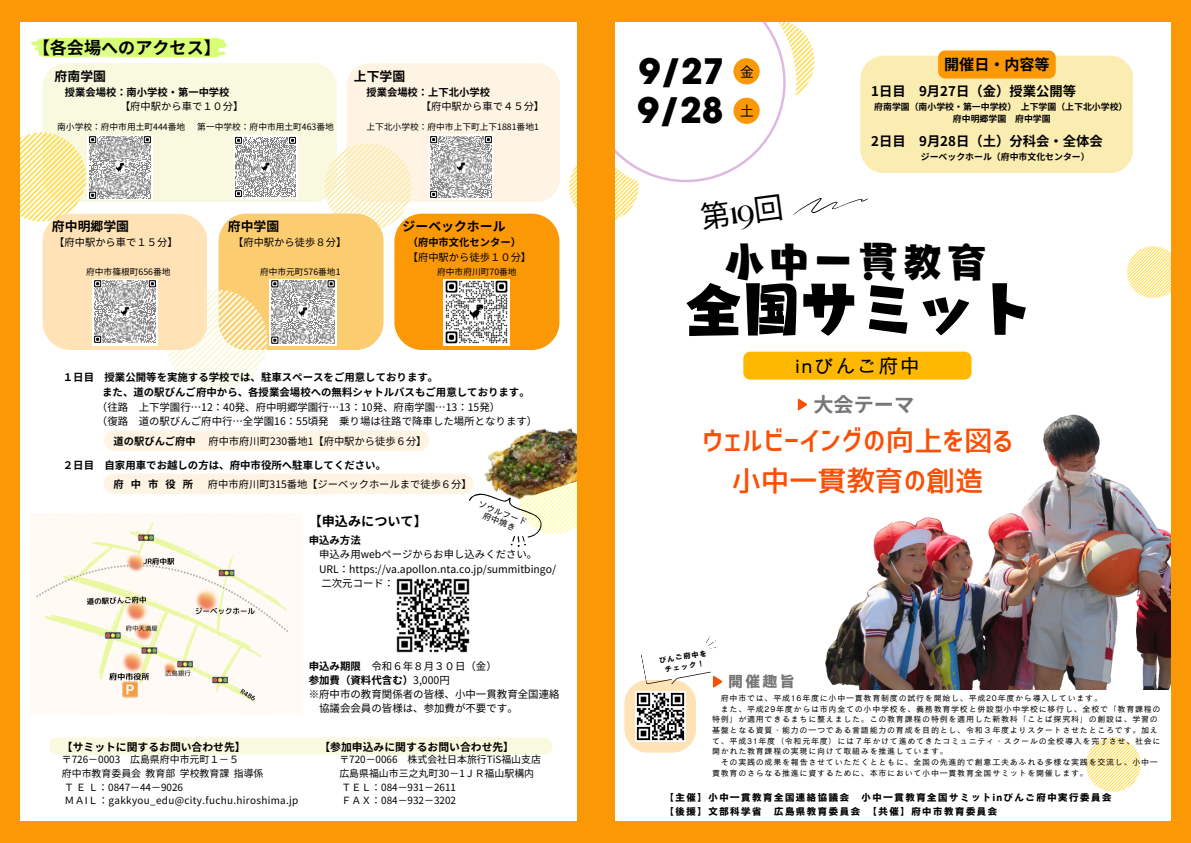
<style>
.page{position:relative;width:1191px;height:843px;background:#fff}
.page>*{position:absolute;margin:0;border:0;box-sizing:border-box;transform-origin:0 0}
.t1{font:64.4px "Canva Joyful JP";color:#000}
.t2{font:44.7px "Canva Joyful JP";letter-spacing:.095em;color:#000}
.t3{font:700 35.1px "ITC Avant Garde Pro";color:#000}
.t4{font:29.6px "Noto Sans CJ Ksc";color:#000}
.t5{font:28.5px/39.8px "Corporate Logo Medium";color:#fa4f06;text-align:center}
.t6{font:700 20.1px "Noto Sans JP";color:#777}
.t7{font:20px "Canva Cezanne Pro N M";letter-spacing:.075em;color:#000}
.t8{font:700 17.1px "Noto Sans JP";color:#000}
.t9{font:15.8px "Canva Cezanne Pro N B";color:#777}
.t10{font:700 15.1px "Noto Sans JP";color:#000}
.t11{font:13.7px "Noto Sans CJ Ksc";color:#000}
.t12{font:700 13.3px "Noto Sans JP";color:#000}
.t13{font:700 13.1px "Noto Sans JP";color:#000}
.t14{font:700 12.9px "Noto Sans JP";color:#000}
.t15{font:700 10.8px "Noto Sans JP";color:#000}
.t16{font:10.4px "Noto Sans JP";color:#000}
.t17{font:700 10.4px "Noto Sans JP";color:#000}
.t18{font:10.3px "Noto Sans JP";color:#000}
.t19{font:700 10.3px "Noto Sans JP";color:#000}
.t20{font:10px "Canva Cezanne Pro N B";letter-spacing:.095em;color:#000}
.t21{font:9.9px "Noto Sans JP";color:#000}
.t22{font:9.9px "Noto Sans JP";letter-spacing:.035em;color:#000}
.t23{font:700 8.9px "Noto Sans JP";color:#000}
.t24{font:8.7px "Noto Sans JP";color:#000}
.t25{font:8.7px "Canva Cezanne Pro N M";color:#000}
.t26{font:8px/10.7px "Canva Cezanne Pro N M";letter-spacing:.095em;color:#000}
.t27{font:7.5px "Canva Cezanne Pro N B";color:#000}
.s1{font-weight:700}
.s2{font-weight:400}
.s3{font-family:"Aprila"}
</style>
<div class="page">
<svg style="left:1127px;top:246px;width:43px;height:52px"></svg>
<svg style="left:1086px;top:737px;width:54px;height:54px"></svg>
<img style="left:488px;top:428px;width:89px;height:35px">
<svg style="left:569px;top:21px;width:299px;height:200px"></svg>
<div style="left:743px;top:351px;width:74px;height:28px;background:#ffb800"></div>
<svg style="left:797px;top:398px;width:9px;height:12px"></svg>
<div style="left:624px;top:679px;width:72px;height:73px;background:#ffe2b6;border-radius:24px"></div>
<svg style="left:640px;top:636px;width:81px;height:52px"></svg>
<img style="left:635px;top:691px;width:50px;height:50px">
<div style="left:860px;top:56px;width:273px;height:117px;background:#fbecb1;border-radius:24px"></div>
<div style="left:938px;top:50px;width:117px;height:28px;background:#fa9806"></div>
<div style="left:0;top:821px;width:1190px;height:21px;background:#fa9806"></div>
<svg style="left:30px;top:36px;width:197px;height:22px;background:#deff8f"></svg>
<div style="left:43px;top:63px;width:293px;height:139px;background:#f8f9de;border-radius:24px"></div>
<img style="left:88px;top:135px;width:64px;height:65px">
<img style="left:234px;top:135px;width:63px;height:64px">
<div style="left:346px;top:63px;width:214px;height:139px;background:#fff4e3;border-radius:24px"></div>
<img style="left:429px;top:135px;width:64px;height:64px">
<svg style="left:324px;top:143px;width:87px;height:86px"></svg>
<div style="left:218px;top:213px;width:165px;height:137px;background:#fbcc70;border-radius:28px"></div>
<img style="left:270px;top:279px;width:66px;height:66px">
<svg style="left:167px;top:289px;width:100px;height:102px"></svg>
<div style="left:43px;top:214px;width:164px;height:136px;background:#ffe2b6;border-radius:28px"></div>
<img style="left:92px;top:279px;width:66px;height:66px">
<svg style="left:20px;top:132px;width:66px;height:89px"></svg>
<div style="left:394px;top:213px;width:165px;height:137px;background:#fa9806;border-radius:28px"></div>
<img style="left:444px;top:279px;width:66px;height:66px">
<div style="left:49px;top:737px;width:503px;height:17px;background:#f8f9de"></div>
<div style="left:104px;top:430px;width:325px;height:21px;background:#fff4e3"></div>
<img style="left:37px;top:522px;width:257px;height:183px">
<img style="left:396px;top:578px;width:74px;height:75px">
<div style="left:0;top:0;width:1179px;height:21px;background:#fa9806"></div>
<div style="left:0;top:0;width:20px;height:828px;background:#fa9806"></div>
<div style="left:577px;top:0;width:37px;height:842px;background:#fa9806"></div>
<svg style="left:104px;top:463px;width:473px;height:84px"></svg>
<img style="left:817px;top:351px;width:353px;height:338px">
<div style="left:1170px;top:0;width:20px;height:828px;background:#fa9806"></div>
<p class="t8" style="left:33px;top:35px;width:190px">【各会場へのアクセス】</p>
<p class="t14" style="left:55px;top:66px;width:53px">府南学園</p>
<p class="t19" style="left:65px;top:84px;width:166px">授業会場校：南小学校・第一中学校</p>
<p class="t18" style="left:120px;top:98px;width:125px">【府中駅から車で１０分】</p>
<p class="t24" style="left:57px;top:120px;width:129px">南小学校：府中市用土町444番地</p>
<p class="t24" style="left:197px;top:120px;width:138px">第一中学校：府中市用土町463番地</p>
<p class="t14" style="left:354px;top:66px;width:53px">上下学園</p>
<p class="t19" style="left:366px;top:84px;width:125px">授業会場校：上下北小学校</p>
<p class="t18" style="left:420px;top:98px;width:125px">【府中駅から車で４５分】</p>
<h6 class="t24" style="left:366px;top:120px;width:174px">上下北小学校：府中市上下町上下1881番地1</h6>
<p class="t14" style="left:52px;top:216px;width:79px">府中明郷学園</p>
<p class="t18" style="left:54px;top:234px;width:125px">【府中駅から車で１５分】</p>
<p class="t14" style="left:228px;top:216px;width:53px">府中学園</p>
<p class="t18" style="left:233px;top:234px;width:115px">【府中駅から徒歩８分】</p>
<p class="t24" style="left:86px;top:265px;width:86px">府中市篠根町656番地</p>
<p class="t24" style="left:260px;top:265px;width:82px">府中市元町576番地1</p>
<p class="t14" style="left:402px;top:216px;width:104px">ジーベックホール</p>
<p class="t19" style="left:408px;top:234px;width:115px">（府中市文化センター）</p>
<p class="t18" style="left:408px;top:248px;width:125px">【府中駅から徒歩１０分】</p>
<p class="t24" style="left:437px;top:265px;width:81px">府中市府川町70番地</p>
<h4 class="t17" style="left:63px;top:369px;width:30px">１日目</h4>
<h4 class="t17" style="left:104px;top:369px;width:335px">授業公開等を実施する学校では、駐車スペースをご用意しております。</h4>
<p class="t17" style="left:102px;top:384px;width:429px">また、道の駅びんご府中から、各授業会場校への無料シャトルバスもご用意しております。</p>
<p class="t16" style="left:97px;top:398px;width:404px">（往路 上下学園行…12：40発、府中明郷学園行…13：10発、府南学園…13：15発）</p>
<p class="t16" style="left:97px;top:413px;width:442px">（復路 道の駅びんご府中行…全学園16：55頃発 乗り場は往路で降車した場所となります）</p>
<p class="t17" style="left:63px;top:457px;width:30px">２日目</p>
<p class="t17" style="left:104px;top:457px;width:283px">自家用車でお越しの方は、府中市役所へ駐車してください。</p>
<p class="t18" style="left:113px;top:432px;width:314px"><span class="s1">道の駅びんご府中</span> 府中市府川町230番地1【府中駅から徒歩６分】</p>
<p class="t19" style="left:113px;top:475px;width:81px">府中市役所</p>
<p class="t18" style="left:208px;top:475px;width:265px">府中市府川町315番地【ジーベックホールまで徒歩６分】</p>
<p class="t25" style="left:480px;top:499px;width:53px;rotate:21deg">ソウルフード</p>
<p class="t25" style="left:485px;top:511px;width:36px;rotate:21deg">府中焼き</p>
<p class="t13" style="left:309px;top:511px;width:120px">【申込みについて】</p>
<h5 class="t17" style="left:309px;top:531px;width:53px">申込み方法</h5>
<h4 class="t16" style="left:319px;top:546px;width:220px">申込み用webページからお申し込みください。</h4>
<p class="t16" style="left:319px;top:560px;width:238px">URL：https://va.apollon.nta.co.jp/summitbingo/</p>
<p class="t16" style="left:321px;top:575px;width:74px">二次元コード：</p>
<p class="t16" style="left:309px;top:658px;width:190px"><span class="s1">申込み期限</span> 令和６年８月３０日（金）</p>
<p class="t17" style="left:309px;top:672px;width:143px">参加費（資料代含む）<span class="s2">3,000円</span></p>
<p class="t16" style="left:309px;top:686px;width:252px">※府中市の教育関係者の皆様、小中一貫教育全国連絡</p>
<p class="t16" style="left:319px;top:699px;width:200px">協議会会員の皆様は、参加費が不要です。</p>
<p class="t15" style="left:62px;top:738px;width:185px">【サミットに関するお問い合わせ先】</p>
<p class="t21" style="left:62px;top:751px;width:179px">〒726－ 0003 広島県府中市元町１－５</p>
<p class="t21" style="left:62px;top:765px;width:203px">府中市教育委員会教育部学校教育課指導係</p>
<p class="t21" style="left:64px;top:778px;width:120px">ＴＥＬ：0847－44－9026</p>
<p class="t22" style="left:64px;top:792px;width:235px">ＭＡIＬ：gakkyou_edu@city.fuchu.hiroshima.jp</p>
<p class="t15" style="left:319px;top:738px;width:196px">【参加申込みに関するお問い合わせ先】</p>
<h2 class="t21" style="left:339px;top:751px;width:203px">〒720－ 0066 株式会社日本旅行TiS福山支店</h2>
<p class="t21" style="left:339px;top:765px;width:196px">広島県福山市三之丸町30－ 1ＪＲ福山駅構内</p>
<h1 class="t21" style="left:341px;top:778px;width:116px">ＴＥＬ：084－931－2611</h1>
<p class="t21" style="left:341px;top:792px;width:116px">ＦＡＸ：084－932－3202</p>
<p class="t3" style="left:638px;top:58px;width:87px">9/27</p>
<p class="t3" style="left:637px;top:97px;width:87px">9/28</p>
<h3 class="t11" style="left:740px;top:100px;width:14px">土</h3>
<h3 class="t11" style="left:740px;top:61px;width:14px">金</h3>
<p class="t10" style="left:944px;top:53px;width:107px">開催日・内容等</p>
<p class="t12" style="left:871px;top:81px;width:32px">1日目</p>
<p class="t12" style="left:919px;top:81px;width:158px">9月 27日（金）授業公開等</p>
<p class="t23" style="left:874px;top:100px;width:255px">府南学園（南小学校・第一中学校）上下学園（上下北小学校）</p>
<p class="t23" style="left:952px;top:112px;width:99px">府中明郷学園 府中学園</p>
<p class="t12" style="left:871px;top:131px;width:32px">2日目</p>
<p class="t12" style="left:919px;top:131px;width:185px">9月 28日（土）分科会・全体会</p>
<p class="t23" style="left:920px;top:150px;width:170px">ジーベックホール（府中市文化センター）</p>
<h6 class="t4" style="left:697px;top:193px;width:85px;rotate:-7deg">第<span class="s3">19</span>回</h6>
<p class="t2" style="left:724px;top:238px;width:264px">小中一貫教育</p>
<p class="t1" style="left:684px;top:274px;width:349px">全国サミット</p>
<p class="t7" style="left:795px;top:355px;width:126px">inびんご府中</p>
<p class="t6" style="left:813px;top:389px;width:102px">大会テーマ</p>
<p class="t5" style="left:702px;top:421px;width:313px">ウェルビーイングの向上を図る小中一貫教育の創造</p>
<p class="t27" style="left:658px;top:656px;width:50px;rotate:-9deg">びんご府中を</p>
<p class="t27" style="left:664px;top:665px;width:42px;rotate:-9deg">チェック！</p>
<p class="t9" style="left:727px;top:672px;width:69px">開催趣旨</p>
<p class="t26" style="left:720px;top:692px;width:382px">府中市では、平成16年度に小中一貫教育制度の試行を開始し、平成20年度から導入しています。</p>
<p class="t26" style="left:712px;top:703px;width:450px;text-indent:9px">また、平成29年度からは市内全ての小中学校を、義務教育学校と併設型小中学校に移行し、全校で「教育課程の特例」が適用できるまちに整えました。この教育課程の特例を適用した新教科「ことば探究科」の創設は、学習の基盤となる資質・能力の一つである言語能力の育成を目的とし、令和３年度よりスタートさせたところです。加えて、平成31年度（令和元年度）には７年かけて進めてきたコミュニティ・スクールの全校導入を完了させ、社会に開かれた教育課程の実現に向けて取組みを推進しています。</p>
<p class="t26" style="left:712px;top:756px;width:446px;text-indent:9px">その実践の成果を報告させていただくとともに、全国の先進的で創意工夫あふれる多様な実践を交流し、小中一貫教育のさらなる推進に資するために、本市において小中一貫教育全国サミットを開催します。</p>
<p class="t20" style="left:664px;top:792px;width:449px">【主催】小中一貫教育全国連絡協議会 小中一貫教育全国サミットinびんご府中実行委員会</p>
<p class="t20" style="left:664px;top:805px;width:335px">【後援】文部科学省 広島県教育委員会 【共催】府中市教育委員会</p>
</div>
